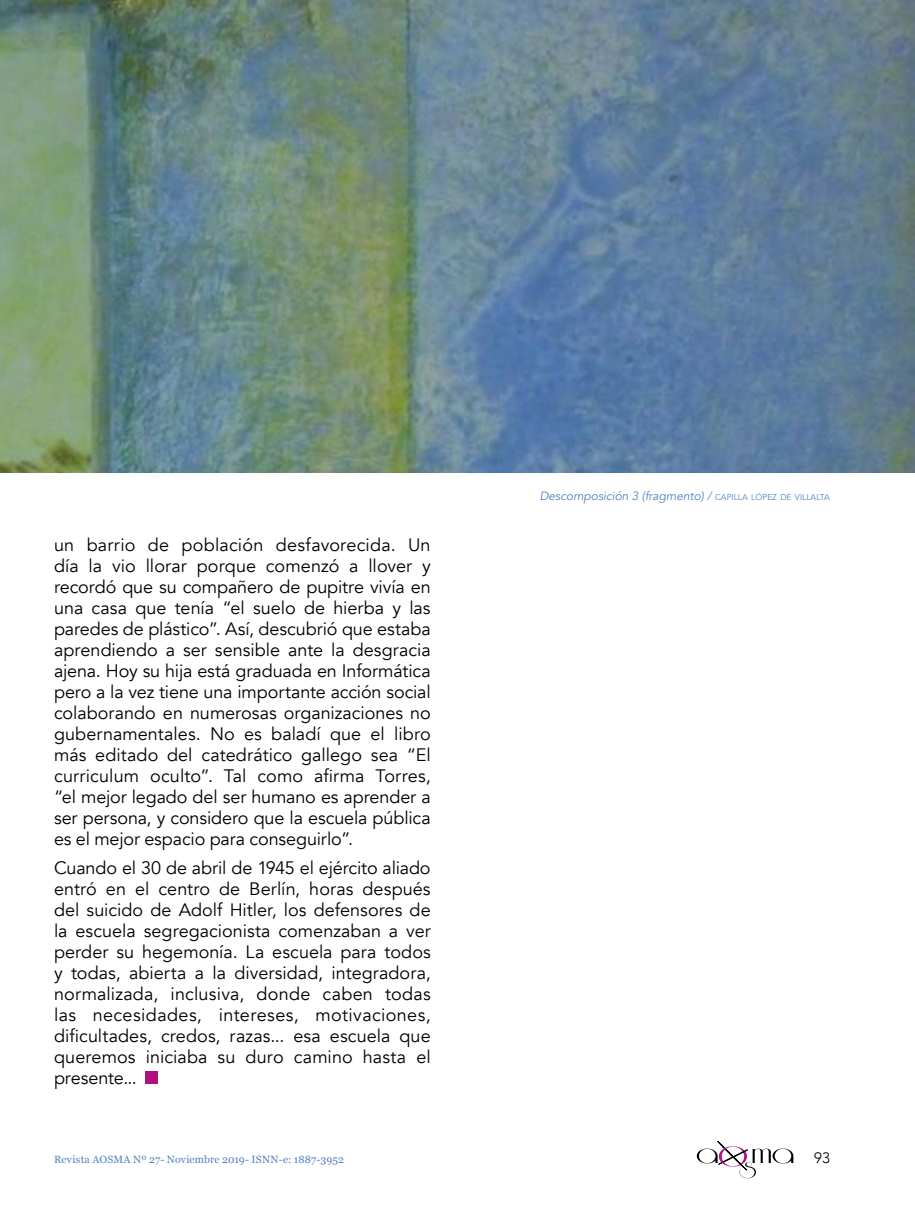
<style>
.page{position:relative;width:915px;height:1212px;background:#fff}
.page>*{position:absolute;margin:0;border:0;box-sizing:border-box;transform-origin:0 0}
.t1{font:18px/21px "Avenir";color:#000;text-align:justify}
.t2{font:300 15px "Avenir";color:#000}
.t3{font:italic 12px "Avenir";color:#5082c3}
.t4{font:10.5px "Georgia";letter-spacing:.01em;color:#5082c3}
.t5{font:8.4px "Avenir";color:#5082c3}
.s1{font-style:normal;font-size:8.4px}
</style>
<div class="page">
<svg style="left:696px;top:1141px;width:97px;height:37px"></svg>
<img style="left:0;top:0;width:914px;height:472px">
<div style="left:145px;top:1071px;width:13px;height:13px;background:#af1280"></div>
<p class="t1" style="left:54px;top:534px;width:378px">un barrio de población desfavorecida. Un día la vio llorar porque comenzó a llover y recordó que su compañero de pupitre vivía en una casa que tenía “el suelo de hierba y las paredes de plástico”. Así, descubrió que estaba aprendiendo a ser sensible ante la desgracia ajena. Hoy su hija está graduada en Informática pero a la vez tiene una importante acción social colaborando en numerosas organizaciones no gubernamentales. No es baladí que el libro más editado del catedrático gallego sea “El curriculum oculto”. Tal como afirma Torres, “el mejor legado del ser humano es aprender a ser persona, y considero que la escuela pública es el mejor espacio para conseguirlo”.</p>
<p class="t1" style="left:54px;top:858px;width:378px">Cuando el 30 de abril de 1945 el ejército aliado entró en el centro de Berlín, horas después del suicido de Adolf Hitler, los defensores de la escuela segregacionista comenzaban a ver perder su hegemonía. La escuela para todos y todas, abierta a la diversidad, integradora, normalizada, inclusiva, donde caben todas las necesidades, intereses, motivaciones, dificultades, credos, razas... esa escuela que queremos iniciaba su duro camino hasta el presente...</p>
<p class="t3" style="left:539px;top:488px;width:187px">Descomposición 3 (fragmento) / <span class="s1">CAPILLA</span></p>
<p class="t5" style="left:751px;top:492px;width:54px">LÓPEZ DE VILLALTA</p>
<p class="t4" style="left:54px;top:1152px;width:291px">Revista AOSMA Nº 27- Noviembre 2019- ISNN-e: 1887-3952</p>
<p class="t2" style="left:814px;top:1149px;width:17px">93</p>
</div>
